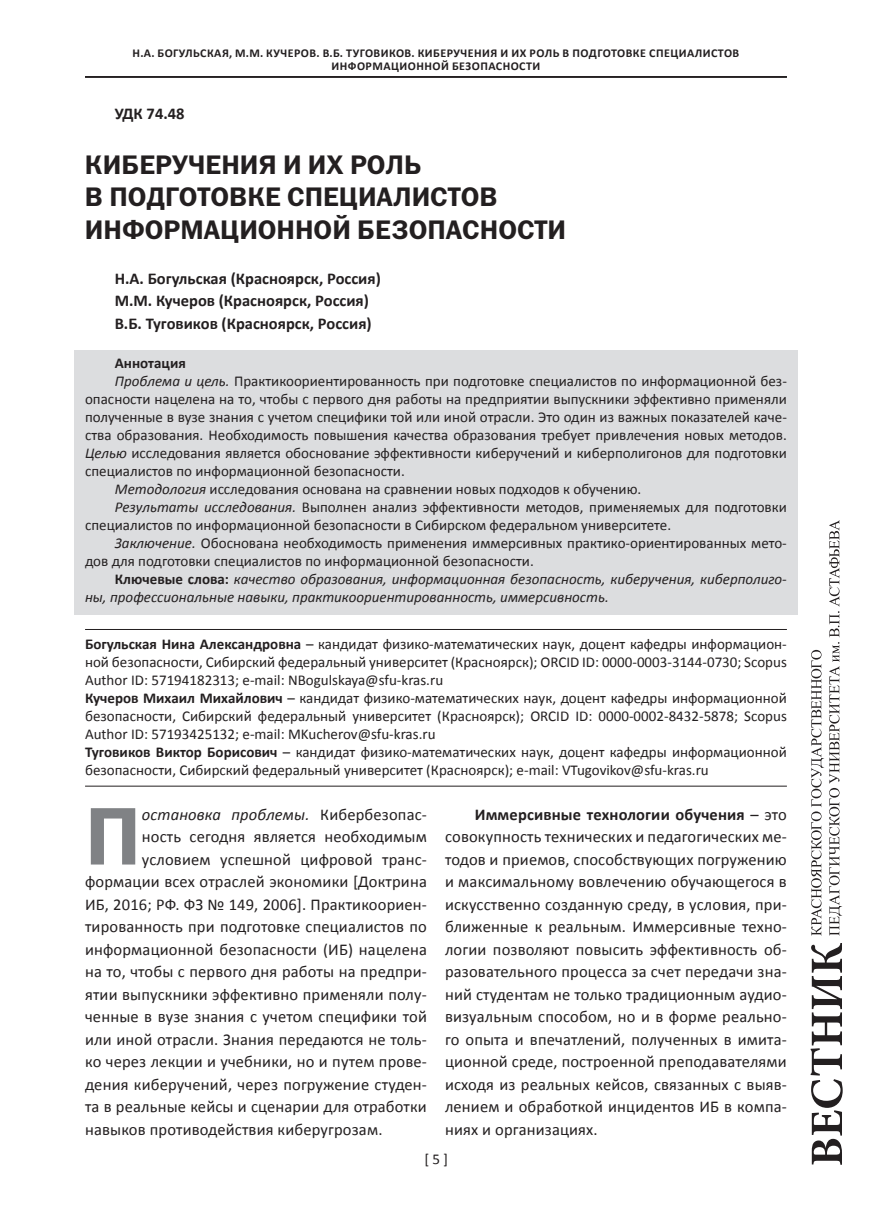
<style>
.page{position:relative;width:872px;height:1221px;background:#fff}
.page>*{position:absolute;margin:0;border:0;box-sizing:border-box;transform-origin:0 0}
.t1{font:82.05px "ez Franklin Goth Demi";color:#808285}
.t2{font:27px/32.4px "ez Franklin Goth Demi";color:#231f20}
.t3{font:16.5px/22.5px "Calibri";letter-spacing:.01em;color:#231f20;text-align:justify}
.t4{font:700 16.5px/22.5px "Calibri";color:#231f20}
.t5{font:italic 16.5px "Calibri";letter-spacing:.01em;color:#231f20}
.t6{font:15px/18px "Calibri";color:#231f20}
.t7{font:italic 15px "Calibri";color:#231f20}
.t8{font:700 15px "Calibri";color:#231f20}
.t9{font:700 12px "Calibri";letter-spacing:.04em;color:#231f20}
.s1{font-style:italic}
.s2{font-weight:700;font-style:normal}
.s3{font-weight:700}
.s4{font-style:normal}
</style>
<div class="page">
<svg style="left:811px;top:520px;width:31px;height:415px"></svg>
<svg style="left:810px;top:943px;width:32px;height:221px"></svg>
<div style="left:74px;top:350px;width:723px;height:264px;background:#dcdddf"></div>
<hr style="left:85px;top:629px;width:702px;height:1px;background:#231f20">
<hr style="left:85px;top:785px;width:702px;height:1px;background:#231f20">
<hr style="left:85px;top:76px;width:702px;height:1px;background:#231f20">
<hr style="left:85px;top:77px;width:702px;height:1px;background:#231f20">
<p class="t9" style="left:133px;top:45px;width:249px">Н.А. Богульская, М.М. Кучеров. В.Б. Туговик</p>
<p class="t9" style="left:396px;top:45px;width:149px">ов. КИБЕРУЧЕНИЯ И ИХ РОЛЬ</p>
<p class="t9" style="left:562px;top:45px;width:178px">В ПОДГОТОВКЕ СПЕЦИАЛИСТОВ</p>
<p class="t9" style="left:331px;top:59px;width:210px">ИНФОРМАЦИОННОЙ БЕЗОПАСНОСТИ</p>
<p class="t4" style="left:115px;top:102px;width:71px">УДК 74.48</p>
<h2 class="t2" style="left:85px;top:148px;width:483px">КИБЕРУЧЕНИЯ И ИХ РОЛЬ<br>В ПОДГОТОВКЕ СПЕЦИАЛИСТОВ<br>ИНФОРМАЦИОННОЙ БЕЗОПАСНОСТИ</h2>
<p class="t4" style="left:115px;top:267px;width:268px">Н.А. Богульская (Красноярск, Россия)<br>М.М. Кучеров (Красноярск, Россия)<br>В.Б. Туговиков (Красноярск, Россия)</p>
<p class="t8" style="left:115px;top:353px;width:72px">Аннотация</p>
<p class="t6" style="left:115px;top:371px;width:673px"><span class="s1">Проблема и цель.</span> Практикоориентированность при подготовке специалистов по информационной без-</p>
<p class="t6" style="left:85px;top:389px;width:703px">опасности нацелена на то, чтобы с первого дня работы на предприятии выпускники эффективно применяли</p>
<p class="t6" style="left:85px;top:407px;width:703px">полученные в вузе знания с учетом специфики той или иной отрасли. Это один из важных показателей каче-</p>
<p class="t6" style="left:85px;top:425px;width:703px">ства образования. Необходимость повышения качества образования требует привлечения новых методов.</p>
<p class="t6" style="left:85px;top:443px;width:703px"><span class="s1">Целью</span> исследования является обоснование эффективности киберучений и киберполигонов для подготовки</p>
<p class="t6" style="left:85px;top:461px;width:321px">специалистов по информационной безопасности.</p>
<p class="t6" style="left:115px;top:479px;width:528px"><span class="s1">Методология</span> исследования основана на сравнении новых подходов к обучению.</p>
<p class="t6" style="left:115px;top:497px;width:673px"><span class="s1">Результаты исследования.</span> Выполнен анализ эффективности методов, применяемых для подготовки</p>
<p class="t6" style="left:85px;top:515px;width:587px">специалистов по информационной безопасности в Сибирском федеральном университете.</p>
<p class="t6" style="left:115px;top:533px;width:673px"><span class="s1">Заключение.</span> Обоснована необходимость применения иммерсивных практико-ориентированных мето-</p>
<p class="t6" style="left:85px;top:551px;width:450px">дов для подготовки специалистов по информационной безопасности.</p>
<p class="t7" style="left:115px;top:568px;width:673px"><span class="s2">Ключевые слова:</span> качество образования, информационная безопасность, киберучения, киберполиго-</p>
<p class="t7" style="left:85px;top:586px;width:525px">ны, профессиональные навыки, практикоориентированность, иммерсивность.</p>
<p class="t6" style="left:85px;top:634px;width:703px"><span class="s3">Богульская Нина Александровна</span> – кандидат физико-математических наук, доцент кафедры информацион&shy;ной безопасности, Сибирский федеральный университет (Красноярск); ORCID ID: 0000-0003-3144-0730; Scopus Author ID: 57194182313; e-mail: NBogulskaya@sfu-kras.ru<br><span class="s3">Кучеров Михаил Михайлович</span> – кандидат физико-математических наук, доцент кафедры информационной безопасности, Сибирский федеральный университет (Красноярск); ORCID ID: 0000-0002-8432-5878; Scopus Author ID: 57193425132; e-mail: MKucherov@sfu-kras.ru<br><span class="s3">Туговиков Виктор Борисович</span> – кандидат физико-математических наук, доцент кафедры информационной безопасности, Сибирский федеральный университет (Красноярск); e-mail: VTugovikov@sfu-kras.ru</p>
<h1 class="t1" style="left:85px;top:789px;width:57px">П</h1>
<p class="t5" style="left:142px;top:802px;width:287px">остановка проблемы. <span class="s4">Кибербезопас-</span></p>
<p class="t3" style="left:142px;top:825px;width:286px">ность сегодня является необходимым</p>
<p class="t3" style="left:142px;top:847px;width:287px">условием успешной цифровой транс-</p>
<p class="t3" style="left:85px;top:870px;width:343px">формации всех отраслей экономики [Доктрина</p>
<p class="t3" style="left:85px;top:892px;width:343px">ИБ, 2016; РФ. ФЗ № 149, 2006]. Практикоориен-</p>
<p class="t3" style="left:85px;top:915px;width:343px">тированность при подготовке специалистов по</p>
<p class="t3" style="left:85px;top:937px;width:343px">информационной безопасности (ИБ) нацелена</p>
<p class="t3" style="left:85px;top:960px;width:343px">на то, чтобы с первого дня работы на предпри-</p>
<p class="t3" style="left:85px;top:982px;width:343px">ятии выпускники эффективно применяли полу-</p>
<p class="t3" style="left:85px;top:1005px;width:343px">ченные в вузе знания с учетом специфики той</p>
<p class="t3" style="left:85px;top:1027px;width:343px">или иной отрасли. Знания передаются не толь-</p>
<p class="t3" style="left:85px;top:1050px;width:343px">ко через лекции и учебники, но и путем прове-</p>
<p class="t3" style="left:85px;top:1072px;width:343px">дения киберучений, через погружение студен-</p>
<p class="t3" style="left:85px;top:1095px;width:343px">та в реальные кейсы и сценарии для отработки</p>
<p class="t3" style="left:85px;top:1117px;width:299px">навыков противодействия киберугрозам.</p>
<p class="t3" style="left:445px;top:802px;width:343px;text-indent:30px"><span class="s3">Иммерсивные технологии обучения</span> – это совокупность технических и педагогических ме&shy;тодов и приемов, способствующих погружению и максимальному вовлечению обучающегося в искусственно созданную среду, в условия, при&shy;ближенные к реальным. Иммерсивные техно&shy;логии позволяют повысить эффективность об&shy;разовательного процесса за счет передачи зна&shy;ний студентам не только традиционным аудио&shy;визуальным способом, но и в форме реально&shy;го опыта и впечатлений, полученных в имита&shy;ционной среде, построенной преподавателями исходя из реальных кейсов, связанных с выяв&shy;лением и обработкой инцидентов ИБ в компа&shy;ниях и организациях.</p>
<p class="t6" style="left:424px;top:1150px;width:25px">[ 5 ]</p>
</div>
